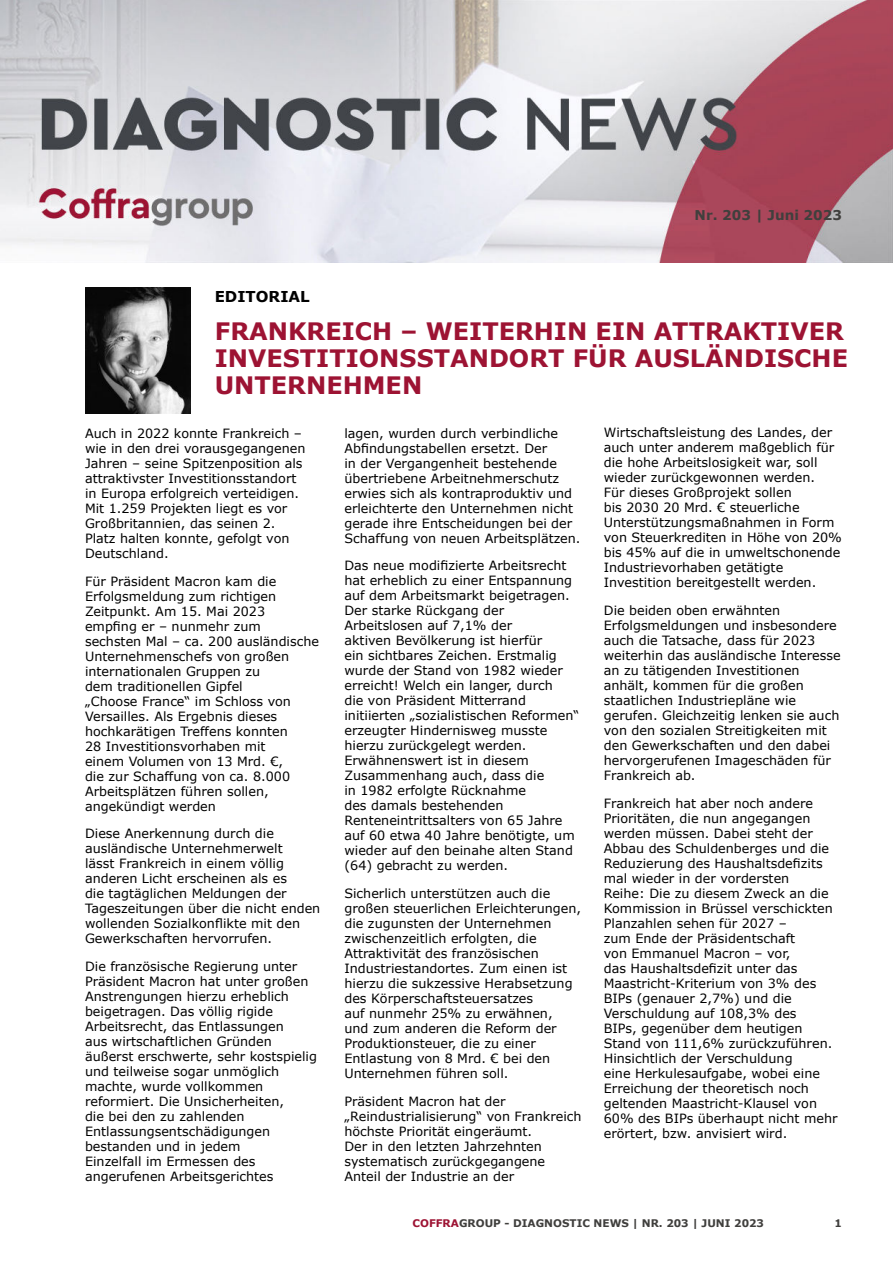
<style>
.page{position:relative;width:893px;height:1263px;background:#fff}
.page>*{position:absolute;margin:0;border:0;box-sizing:border-box;transform-origin:0 0}
.t1{font:700 24px/27px "MS Reference Sans Serif";color:#9d1333}
.t2{font:700 15px "MS Reference Sans Serif";color:#000}
.t3{font:700 13.5px "MS Reference Sans Serif";color:#403f3d}
.t4{font:12.75px/15px "MS Reference Sans Serif";color:#000}
.t5{font:700 10.5px "MS Reference Sans Serif";color:#403f3d}
.s1{color:#9d1333}
</style>
<div class="page">
<img style="left:0;top:0;width:893px;height:262px">
<img style="left:85px;top:288px;width:105px;height:126px">
<p class="t3" style="left:695px;top:209px;width:149px">Nr. 203 | Juni 2023</p>
<p class="t2" style="left:215px;top:290px;width:96px">EDITORIAL</p>
<h1 class="t1" style="left:215px;top:319px;width:635px">FRANKREICH – WEITERHIN EIN ATTRAKTIVER<br>INVESTITIONSSTANDORT FÜR AUSLÄNDISCHE<br>UNTERNEHMEN</h1>
<p class="t4" style="left:85px;top:426px;width:222px">Auch in 2022 konnte Frankreich – wie in den drei vorausgegangenen<br>Jahren – seine Spitzenposition als attraktivster Investitionsstandort in Europa erfolgreich verteidigen.<br>Mit 1.259 Projekten liegt es vor<br>Großbritannien, das seinen 2.<br>Platz halten konnte, gefolgt von<br>Deutschland.</p>
<p class="t4" style="left:85px;top:574px;width:236px">Für Präsident Macron kam die<br>Erfolgsmeldung zum richtigen<br>Zeitpunkt. Am 15. Mai 2023 empfing er – nunmehr zum sechsten Mal – ca. 200 ausländische<br>Unternehmenschefs von großen internationalen Gruppen zu<br>dem traditionellen Gipfel<br>„Choose France“ im Schloss von<br>Versailles. Als Ergebnis dieses hochkarätigen Treffens konnten<br>28 Investitionsvorhaben mit<br>einem Volumen von 13 Mrd. €,<br>die zur Schaffung von ca. 8.000<br>Arbeitsplätzen führen sollen, angekündigt werden</p>
<p class="t4" style="left:85px;top:827px;width:237px">Diese Anerkennung durch die ausländische Unternehmerwelt<br>lässt Frankreich in einem völlig anderen Licht erscheinen als es<br>die tagtäglichen Meldungen der<br>Tageszeitungen über die nicht enden wollenden Sozialkonflikte mit den<br>Gewerkschaften hervorrufen.</p>
<p class="t4" style="left:85px;top:959px;width:234px">Die französische Regierung unter<br>Präsident Macron hat unter großen<br>Anstrengungen hierzu erheblich beigetragen. Das völlig rigide<br>Arbeitsrecht, das Entlassungen<br>aus wirtschaftlichen Gründen äußerst erschwerte, sehr kostspielig und teilweise sogar unmöglich machte, wurde vollkommen reformiert. Die Unsicherheiten,<br>die bei den zu zahlenden<br>Entlassungsentschädigungen bestanden und in jedem<br>Einzelfall im Ermessen des angerufenen Arbeitsgerichtes</p>
<p class="t4" style="left:344px;top:426px;width:238px">lagen, wurden durch verbindliche Abfindungstabellen ersetzt. Der<br>in der Vergangenheit bestehende übertriebene Arbeitnehmerschutz erwies sich als kontraproduktiv und erleichterte den Unternehmen nicht gerade ihre Entscheidungen bei der Schaffung von neuen Arbeitsplätzen.</p>
<p class="t4" style="left:344px;top:558px;width:236px">Das neue modifizierte Arbeitsrecht hat erheblich zu einer Entspannung auf dem Arbeitsmarkt beigetragen.<br>Der starke Rückgang der<br>Arbeitslosen auf 7,1% der<br>aktiven Bevölkerung ist hierfür<br>ein sichtbares Zeichen. Erstmalig wurde der Stand von 1982 wieder erreicht! Welch ein langer, durch<br>die von Präsident Mitterrand initiierten „sozialistischen Reformen“ erzeugter Hindernisweg musste hierzu zurückgelegt werden.<br>Erwähnenswert ist in diesem<br>Zusammenhang auch, dass die<br>in 1982 erfolgte Rücknahme<br>des damals bestehenden<br>Renteneintrittsalters von 65 Jahre auf 60 etwa 40 Jahre benötigte, um wieder auf den beinahe alten Stand (64) gebracht zu werden.</p>
<p class="t4" style="left:344px;top:886px;width:238px">Sicherlich unterstützen auch die großen steuerlichen Erleichterungen, die zugunsten der Unternehmen zwischenzeitlich erfolgten, die<br>Attraktivität des französischen<br>Industriestandortes. Zum einen ist hierzu die sukzessive Herabsetzung des Körperschaftsteuersatzes<br>auf nunmehr 25% zu erwähnen,<br>und zum anderen die Reform der<br>Produktionsteuer, die zu einer<br>Entlastung von 8 Mrd. € bei den<br>Unternehmen führen soll.</p>
<p class="t4" style="left:344px;top:1094px;width:239px">Präsident Macron hat der „Reindustrialisierung“ von Frankreich höchste Priorität eingeräumt.<br>Der in den letzten Jahrzehnten systematisch zurückgegangene<br>Anteil der Industrie an der</p>
<p class="t4" style="left:604px;top:426px;width:240px">Wirtschaftsleistung des Landes, der auch unter anderem maßgeblich für die hohe Arbeitslosigkeit war, soll wieder zurückgewonnen werden.<br>Für dieses Großprojekt sollen<br>bis 2030 20 Mrd. € steuerliche Unterstützungsmaßnahmen in Form von Steuerkrediten in Höhe von 20% bis 45% auf die in umweltschonende Industrievorhaben getätigte Investition bereitgestellt werden.</p>
<p class="t4" style="left:604px;top:604px;width:238px">Die beiden oben erwähnten<br>Erfolgsmeldungen und insbesondere auch die Tatsache, dass für 2023 weiterhin das ausländische Interesse an zu tätigenden Investitionen anhält, kommen für die großen staatlichen Industriepläne wie gerufen. Gleichzeitig lenken sie auch von den sozialen Streitigkeiten mit den Gewerkschaften und den dabei hervorgerufenen Imageschäden für<br>Frankreich ab.</p>
<p class="t4" style="left:604px;top:796px;width:235px">Frankreich hat aber noch andere<br>Prioritäten, die nun angegangen werden müssen. Dabei steht der<br>Abbau des Schuldenberges und die<br>Reduzierung des Haushaltsdefizits mal wieder in der vordersten<br>Reihe: Die zu diesem Zweck an die<br>Kommission in Brüssel verschickten<br>Planzahlen sehen für 2027 –<br>zum Ende der Präsidentschaft<br>von Emmanuel Macron – vor,<br>das Haushaltsdefizit unter das<br>Maastricht-Kriterium von 3% des<br>BIPs (genauer 2,7%) und die<br>Verschuldung auf 108,3% des<br>BIPs, gegenüber dem heutigen<br>Stand von 111,6% zurückzuführen.<br>Hinsichtlich der Verschuldung<br>eine Herkulesaufgabe, wobei eine<br>Erreichung der theoretisch noch geltenden Maastricht-Klausel von<br>60% des BIPs überhaupt nicht mehr erörtert, bzw. anvisiert wird.</p>
<p class="t5" style="left:412px;top:1218px;width:353px"><span class="s1">COFFRA</span>GROUP - DIAGNOSTIC NEWS | NR. 203 | JUNI 2023</p>
<p class="t5" style="left:834px;top:1218px;width:9px">1</p>
</div>
